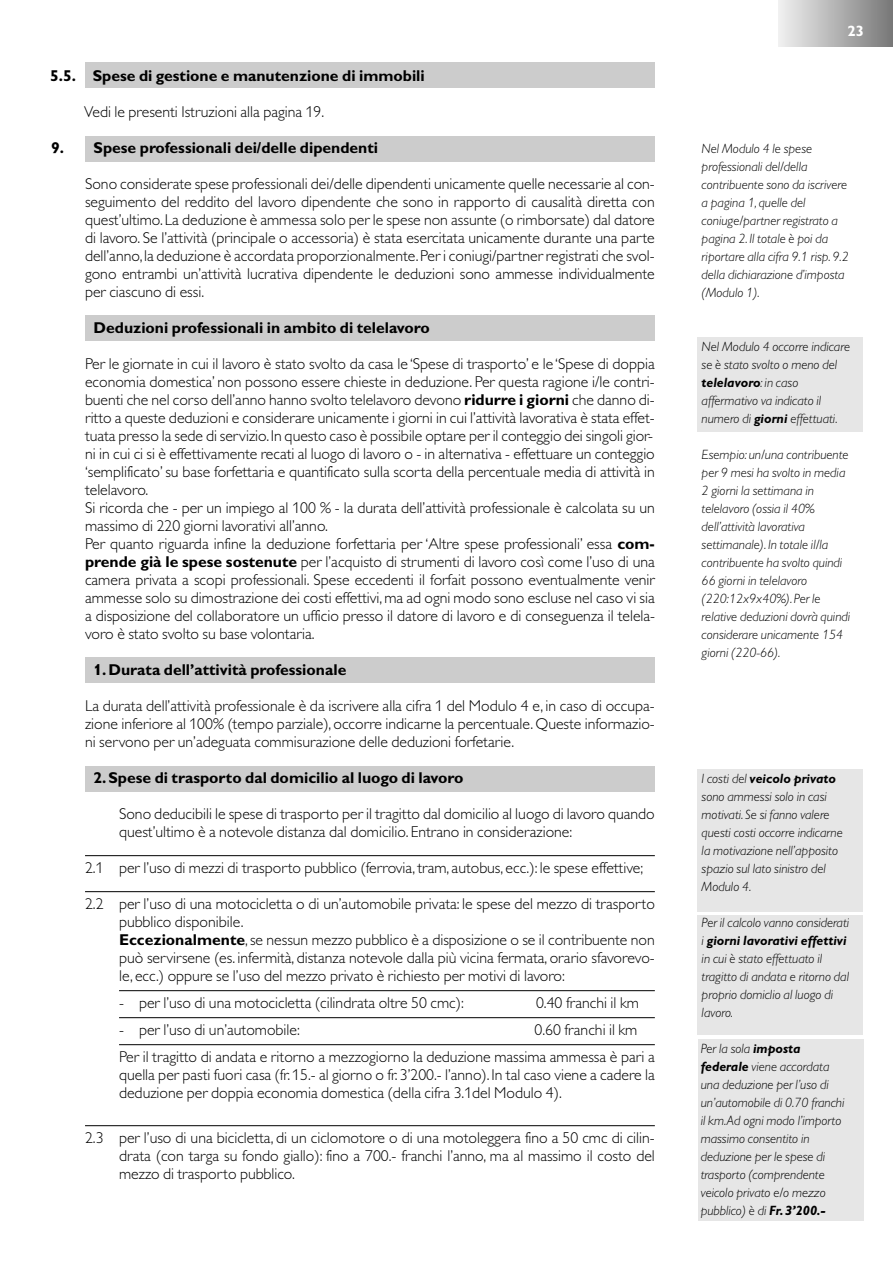
<style>
.page{position:relative;width:893px;height:1263px;background:#fff}
.page>*{position:absolute;margin:0;border:0;box-sizing:border-box;transform-origin:0 0}
.t1{font:300 15.75px/18px "Gill Alt One";color:#000}
.t2{font:700 15.75px "Gill Alt One";color:#000}
.t3{font:700 15px "Gill Alt One";color:#fff}
.t4{font:italic 300 13.5px/18px "Gill Alt One";color:#000}
.s1{font-weight:700}
</style>
<div class="page">
<div style="left:85px;top:137px;width:570px;height:25px;background:#ccc"></div>
<div style="left:85px;top:62px;width:570px;height:26px;background:#ccc"></div>
<div style="left:778px;top:0;width:115px;height:47px;background:linear-gradient(to right,#f1f1f1,#777)"></div>
<div style="left:698px;top:1039px;width:166px;height:181px;background:#e6e6e6"></div>
<div style="left:697px;top:769px;width:166px;height:143px;background:#e6e6e6"></div>
<div style="left:697px;top:915px;width:166px;height:120px;background:#e6e6e6"></div>
<div style="left:85px;top:315px;width:570px;height:25px;background:#ccc"></div>
<div style="left:85px;top:766px;width:570px;height:26px;background:#ccc"></div>
<hr style="left:85px;top:855px;width:570px;height:1px;background:#000">
<hr style="left:85px;top:891px;width:570px;height:1px;background:#000">
<hr style="left:119px;top:990px;width:536px;height:1px;background:#000">
<hr style="left:119px;top:1017px;width:536px;height:1px;background:#000">
<hr style="left:119px;top:1044px;width:536px;height:1px;background:#000">
<hr style="left:85px;top:1125px;width:570px;height:1px;background:#000">
<div style="left:85px;top:658px;width:570px;height:25px;background:#ccc"></div>
<div style="left:697px;top:337px;width:166px;height:94px;background:#e6e6e6"></div>
<p class="t2" style="left:50px;top:70px;width:376px">5.5. Spese di gestione e manutenzione di immobili</p>
<p class="t1" style="left:84px;top:102px;width:242px">Vedi le presenti Istruzioni alla pagina 19.</p>
<p class="t2" style="left:51px;top:142px;width:329px">9. Spese professionali dei/delle dipendenti</p>
<p class="t1" style="left:85px;top:174px;width:571px;text-align:justify">Sono considerate spese professionali dei/delle dipendenti unicamente quelle necessarie al con&shy;seguimento del reddito del lavoro dipendente che sono in rapporto di causalità diretta con quest’ultimo. La deduzione è ammessa solo per le spese non assunte (o rimborsate) dal datore di lavoro. Se l’attività (principale o accessoria) è stata esercitata unicamente durante una parte dell’anno,la deduzione è accordata proporzionalmente.Per i coniugi/partner registrati che svol&shy;gono entrambi un’attività lucrativa dipendente le deduzioni sono ammesse individualmente per ciascuno di essi.</p>
<p class="t2" style="left:94px;top:322px;width:338px">Deduzioni professionali in ambito di telelavoro</p>
<p class="t1" style="left:85px;top:354px;width:572px">Per le giornate in cui il lavoro è stato svolto da casa le ‘Spese di trasporto’ e le ‘Spese di doppia economia domestica’ non possono essere chieste in deduzione. Per questa ragione i/le contri&shy;buenti che nel corso dell’anno hanno svolto telelavoro devono <span class="s1">ridurre i giorni</span> che danno di&shy;ritto a queste deduzioni e considerare unicamente i giorni in cui l’attività lavorativa è stata effet&shy;tuata presso la sede di servizio.In questo caso è possibile optare per il conteggio dei singoli gior&shy;ni in cui ci si è effettivamente recati al luogo di lavoro o - in alternativa - effettuare un conteggio ‘semplificato’ su base forfettaria e quantificato sulla scorta della percentuale media di attività in telelavoro.<br>Si ricorda che - per un impiego al 100 % - la durata dell’attività professionale è calcolata su un massimo di 220 giorni lavorativi all’anno.<br>Per quanto riguarda infine la deduzione forfettaria per ‘Altre spese professionali’ essa <span class="s1">com&shy;prende già le spese sostenute</span> per l’acquisto di strumenti di lavoro così come l’uso di una camera privata a scopi professionali. Spese eccedenti il forfait possono eventualmente venir ammesse solo su dimostrazione dei costi effettivi,ma ad ogni modo sono escluse nel caso vi sia a disposizione del collaboratore un ufficio presso il datore di lavoro e di conseguenza il telela&shy;voro è stato svolto su base volontaria.</p>
<p class="t2" style="left:94px;top:664px;width:254px">1.Durata dell’attività professionale</p>
<p class="t1" style="left:85px;top:696px;width:571px;text-align:justify">La durata dell’attività professionale è da iscrivere alla cifra 1 del Modulo 4 e, in caso di occupa&shy;zione inferiore al 100% (tempo parziale),occorre indicarne la percentuale.Queste informazio&shy;ni servono per un’adeguata commisurazione delle deduzioni forfetarie.</p>
<p class="t2" style="left:94px;top:772px;width:372px">2.Spese di trasporto dal domicilio al luogo di lavoro</p>
<p class="t1" style="left:119px;top:804px;width:537px">Sono deducibili le spese di trasporto per il tragitto dal domicilio al luogo di lavoro quando quest’ultimo è a notevole distanza dal domicilio. Entrano in considerazione:</p>
<p class="t1" style="left:85px;top:858px;width:560px">2.1 per l’uso di mezzi di trasporto pubblico (ferrovia,tram, autobus, ecc.): le spese effettive;</p>
<p class="t1" style="left:119px;top:894px;width:537px;text-indent:-34px">2.2 per l’uso di una motocicletta o di un’automobile privata: le spese del mezzo di trasporto pubblico disponibile.<br><span class="s1">Eccezionalmente</span>,se nessun mezzo pubblico è a disposizione o se il contribuente non può servirsene (es. infermità, distanza notevole dalla più vicina fermata, orario sfavorevo&shy;le, ecc.) oppure se l’uso del mezzo privato è richiesto per motivi di lavoro:</p>
<p class="t1" style="left:119px;top:993px;width:346px">- per l’uso di una motocicletta (cilindrata oltre 50 cmc):</p>
<p class="t1" style="left:536px;top:993px;width:104px">0.40 franchi il km</p>
<p class="t1" style="left:119px;top:1020px;width:182px">- per l’uso di un’automobile:</p>
<p class="t1" style="left:119px;top:1016px;width:537px;line-height:27px;text-indent:415px">0.60 franchi il km<br>Per il tragitto di andata e ritorno a mezzogiorno la deduzione massima ammessa è pari a</p>
<p class="t1" style="left:119px;top:1065px;width:537px">quella per pasti fuori casa (fr. 15.- al giorno o fr. 3’200.- l’anno). In tal caso viene a cadere la deduzione per doppia economia domestica (della cifra 3.1del Modulo 4).</p>
<p class="t1" style="left:119px;top:1128px;width:537px;text-align:justify;text-indent:-34px">2.3 per l’uso di una bicicletta, di un ciclomotore o di una motoleggera fino a 50 cmc di cilin&shy;drata (con targa su fondo giallo): fino a 700.- franchi l’anno, ma al massimo il costo del mezzo di trasporto pubblico.</p>
<p class="t3" style="left:847px;top:25px;width:18px">23</p>
<p class="t4" style="left:702px;top:140px;width:149px">Nel Modulo 4 le spese professionali del/della contribuente sono da iscrivere a pagina 1, quelle del coniuge/partner registrato a pagina 2. Il totale è poi da riportare alla cifra 9.1 risp.9.2 della dichiarazione d’imposta (Modulo 1).</p>
<p class="t4" style="left:702px;top:338px;width:150px">Nel Modulo 4 occorre indicare se è stato svolto o meno del <span class="s1">telelavoro</span>: in caso affermativo va indicato il numero di <span class="s1">giorni</span> effettuati.</p>
<p class="t4" style="left:702px;top:446px;width:150px">Esempio: un/una contribuente per 9 mesi ha svolto in media<br>2 giorni la settimana in telelavoro (ossia il 40% dell’attività lavorativa settimanale). In totale il/la contribuente ha svolto quindi<br>66 giorni in telelavoro (220:12x9x40%). Per le relative deduzioni dovrà quindi considerare unicamente 154 giorni (220-66).</p>
<p class="t4" style="left:702px;top:770px;width:143px">I costi del <span class="s1">veicolo privato </span>sono ammessi solo in casi motivati. Se si fanno valere questi costi occorre indicarne la motivazione nell’apposito spazio sul lato sinistro del<br>Modulo 4.</p>
<p class="t4" style="left:702px;top:914px;width:149px">Per il calcolo vanno considerati i <span class="s1">giorni lavorativi effettivi </span>in cui è stato effettuato il tragitto di andata e ritorno dal proprio domiclio al luogo di lavoro.</p>
<p class="t4" style="left:701px;top:1040px;width:145px">Per la sola <span class="s1">imposta federale</span> viene accordata una deduzione per l’uso di un’automobile di 0.70 franchi il km.Ad ogni modo l’importo massimo consentito in deduzione per le spese di trasporto (comprendente veicolo privato e/o mezzo pubblico) è di <span class="s1">Fr.3’200.-</span></p>
</div>
